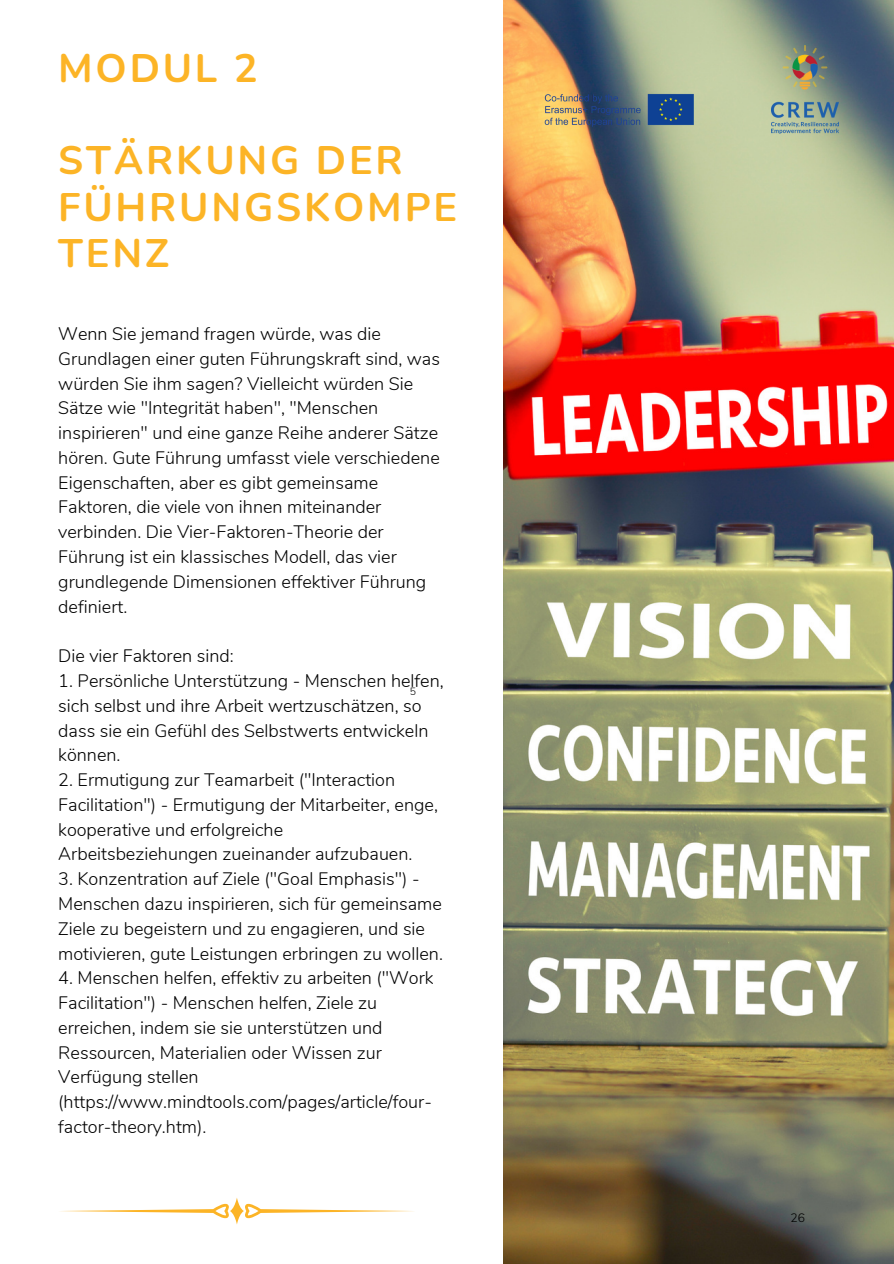
<style>
.page{position:relative;width:894px;height:1264px;background:#fff}
.page>*{position:absolute;margin:0;border:0;box-sizing:border-box;transform-origin:0 0}
.t1{font:700 39.75px/46.2px "Nunito";letter-spacing:.07em;color:#fcb426}
.t2{font:300 18px/24.8px "Nunito";color:#000}
.t3{font:300 12.15px "Nunito";color:#000}
.t4{font:300 10.5px "Nunito";color:#000}
</style>
<div class="page">
<img style="left:503px;top:0;width:390px;height:1263px">
<img style="left:771px;top:45px;width:67px;height:88px">
<img style="left:536px;top:85px;width:169px;height:49px">
<svg style="left:60px;top:1198px;width:354px;height:26px"></svg>
<h1 class="t1" style="left:58px;top:46px;width:201px">MODUL 2</h1>
<h1 class="t1" style="left:58px;top:138px;width:400px">STÄRKUNG DER<br>FÜHRUNGSKOMPE<br>TENZ</h1>
<p class="t2" style="left:58px;top:322px;width:383px">Wenn Sie jemand fragen würde, was die Grundlagen einer guten Führungskraft sind, was würden Sie ihm sagen? Vielleicht würden Sie Sätze wie "Integrität haben", "Menschen inspirieren" und eine ganze Reihe anderer Sätze hören. Gute Führung umfasst viele verschiedene Eigenschaften, aber es gibt gemeinsame Faktoren, die viele von ihnen miteinander verbinden. Die Vier-Faktoren-Theorie der Führung ist ein klassisches Modell, das vier grundlegende Dimensionen effektiver Führung definiert.</p>
<p class="t2" style="left:58px;top:644px;width:177px">Die vier Faktoren sind:</p>
<p class="t2" style="left:58px;top:668px;width:387px">1. Persönliche Unterstützung - Menschen helfen, sich selbst und ihre Arbeit wertzuschätzen, so dass sie ein Gefühl des Selbstwerts entwickeln können.</p>
<p class="t2" style="left:58px;top:767px;width:381px">2. Ermutigung zur Teamarbeit ("Interaction Facilitation") - Ermutigung der Mitarbeiter, enge, kooperative und erfolgreiche Arbeitsbeziehungen zueinander aufzubauen.</p>
<p class="t2" style="left:58px;top:866px;width:386px">3. Konzentration auf Ziele ("Goal Emphasis") - Menschen dazu inspirieren, sich für gemeinsame Ziele zu begeistern und zu engagieren, und sie motivieren, gute Leistungen erbringen zu wollen.</p>
<p class="t2" style="left:58px;top:966px;width:376px">4. Menschen helfen, effektiv zu arbeiten ("Work Facilitation") - Menschen helfen, Ziele zu erreichen, indem sie sie unterstützen und Ressourcen, Materialien oder Wissen zur Verfügung stellen (https://www.mindtools.com/pages/article/four&shy;factor-theory.htm).</p>
<p class="t4" style="left:409px;top:684px;width:8px">5</p>
<p class="t3" style="left:790px;top:1209px;width:16px">26</p>
</div>
